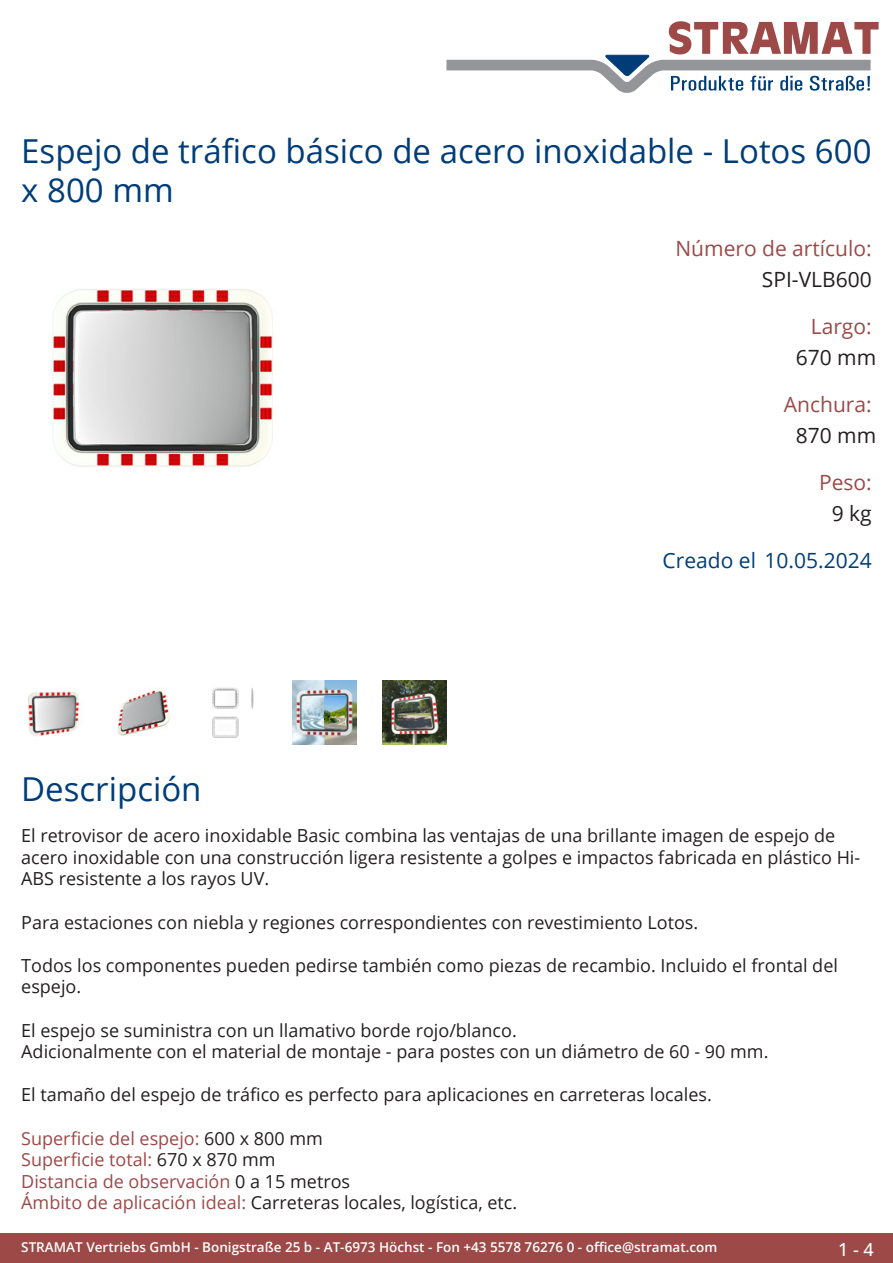
<style>
.page{position:relative;width:893px;height:1263px;background:#fff}
.page>*{position:absolute;margin:0;border:0;box-sizing:border-box;transform-origin:0 0}
.Produkttitel{font:33px/39.6px "Open Sans";color:#003d78}
.TechDaten_Überschrif{font:21px "Open Sans";color:#9c4948}
.TechDaten_Inhalt{font:21px "Open Sans";color:#231f20}
.Erstellungsdatum{font:21px "Open Sans";color:#003d78}
.Beschreibung_Text{font:18px/21.6px "Open Sans";color:#231f20}
.Beschreibung_Text-2{font:18px/21.6px "Open Sans";color:#9c4948}
.t1{font:500 18px "Open Sans";color:#fff}
.t2{font:600 13.5px "Open Sans";color:#fff}
.s1{color:#231f20}
</style>
<div class="page">
<div style="left:0;top:1233px;width:893px;height:30px;background:#9c4948"></div>
<svg style="left:446px;top:21px;width:433px;height:72px"></svg>
<img style="left:49px;top:289px;width:224px;height:179px">
<img style="left:28px;top:691px;width:51px;height:45px">
<img style="left:117px;top:689px;width:53px;height:47px">
<img style="left:212px;top:687px;width:42px;height:51px">
<img style="left:292px;top:680px;width:64px;height:64px">
<img style="left:383px;top:680px;width:63px;height:64px">
<p class="Produkttitel" style="left:21px;top:130px;width:852px">Espejo de tráfico básico de acero inoxidable - Lotos 600 x 800 mm</p>
<p class="TechDaten_Überschrif" style="left:675px;top:234px;width:198px">Número de artículo:</p>
<p class="TechDaten_Inhalt" style="left:762px;top:265px;width:111px">SPI-VLB600</p>
<p class="TechDaten_Überschrif" style="left:811px;top:312px;width:62px">Largo:</p>
<p class="TechDaten_Inhalt" style="left:796px;top:343px;width:82px">670 mm</p>
<p class="TechDaten_Überschrif" style="left:784px;top:390px;width:89px">Anchura:</p>
<p class="TechDaten_Inhalt" style="left:796px;top:421px;width:82px">870 mm</p>
<p class="TechDaten_Überschrif" style="left:819px;top:468px;width:54px">Peso:</p>
<p class="TechDaten_Inhalt" style="left:832px;top:499px;width:42px">9 kg</p>
<p class="Erstellungsdatum" style="left:663px;top:546px;width:211px">Creado el 10.05.2024</p>
<p class="Produkttitel" style="left:21px;top:768px;width:182px">Descripción</p>
<p class="Beschreibung_Text" style="left:21px;top:824px;width:840px">El retrovisor de acero inoxidable Basic combina las ventajas de una brillante imagen de espejo de acero inoxidable con una construcción ligera resistente a golpes e impactos fabricada en plástico Hi-<br>ABS resistente a los rayos UV.</p>
<p class="Beschreibung_Text" style="left:21px;top:911px;width:678px">Para estaciones con niebla y regiones correspondientes con revestimiento Lotos.</p>
<p class="Beschreibung_Text" style="left:21px;top:954px;width:818px">Todos los componentes pueden pedirse también como piezas de recambio. Incluido el frontal del espejo.</p>
<p class="Beschreibung_Text" style="left:21px;top:1019px;width:749px">El espejo se suministra con un llamativo borde rojo/blanco.<br>Adicionalmente con el material de montaje - para postes con un diámetro de 60 - 90 mm.</p>
<p class="Beschreibung_Text" style="left:21px;top:1083px;width:692px">El tamaño del espejo de tráfico es perfecto para aplicaciones en carreteras locales.</p>
<p class="Beschreibung_Text-2" style="left:21px;top:1127px;width:497px">Superficie del espejo: <span class="s1">600 x 800 mm<br></span>Superficie total: <span class="s1">670 x 870 mm<br></span>Distancia de observación <span class="s1">0 a 15 metros<br></span>Ámbito de aplicación ideal: <span class="s1">Carreteras locales, logística, etc.</span></p>
<p class="t2" style="left:21px;top:1238px;width:698px">STRAMAT Vertriebs GmbH - Bonigstraße 25 b - AT-6973 Höchst - Fon +43 5578 76276 0 - office@stramat.com</p>
<p class="t1" style="left:838px;top:1237px;width:37px">1 - 4</p>
</div>
